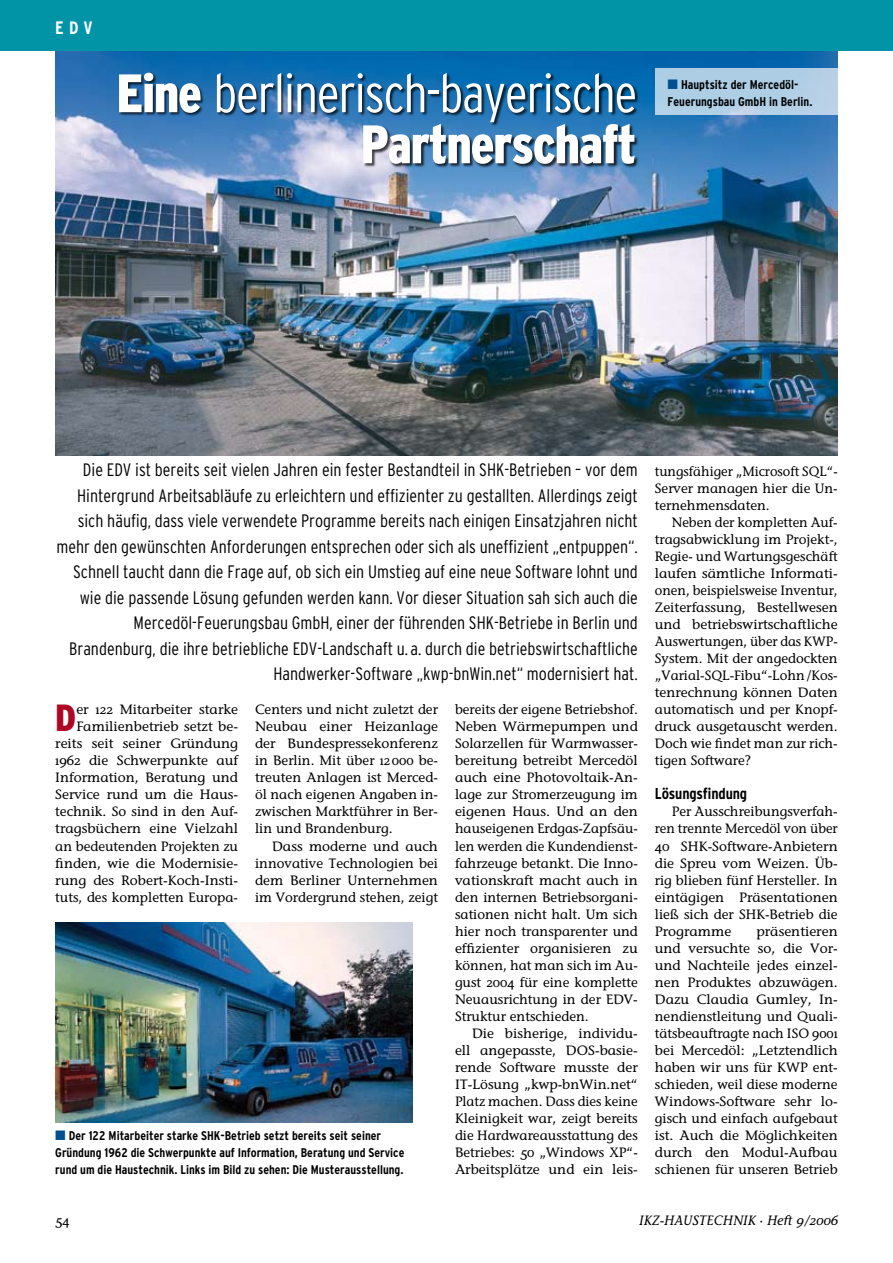
<style>
.page{position:relative;width:893px;height:1263px;background:#fff}
.page>*{position:absolute;margin:0;border:0;box-sizing:border-box;transform-origin:0 0}
.t1{font:300 condensed 54px/51px "IKZ Head";letter-spacing:-.025em;color:#fff;text-align:right}
.t2{font:900 condensed 37.8px "IKZ Head";color:#ae0725}
.t3{font:300 condensed 18px/25.5px "IKZ Head";color:#000;text-align:right}
.t4{font:700 condensed 18px "IKZ Head";color:#fff}
.t5{font:700 condensed 15.75px "IKZ Head";letter-spacing:-.01em;color:#000}
.t6{font:13.5px/17px "IKZ";color:#000;text-align:justify}
.t7{font:italic 13.5px "IKZ";color:#000}
.t8{font:700 condensed 12.6px/17px "IKZ Head";color:#000}
.s1{font-weight:900}
.s2{font-family:"IKZ";font-weight:400;font-stretch:normal;font-size:13.5px;color:#004f91}
</style>
<div class="page">
<img style="left:55px;top:923px;width:357px;height:200px">
<img style="left:55px;top:51px;width:782px;height:404px">
<div style="left:655px;top:68px;width:183px;height:47px;background:#adcfe5"></div>
<div style="left:0;top:0;width:893px;height:51px;background:#0193a6"></div>
<div style="left:119px;top:72px;width:521px;height:97px;background:#000;opacity:.75"></div>
<h3 class="t4" style="left:55px;top:18px;width:39px">EDV</h3>
<h1 class="t1" style="left:116px;top:67px;width:523px"><span class="s1">Eine</span> berlinerisch-bayerische<br><span class="s1">Partnerschaft</span></h1>
<p class="t8" style="left:668px;top:76px;width:146px"><span class="s2">∂</span> Hauptsitz der Mercedöl-<br>Feuerungsbau GmbH in Berlin.</p>
<p class="t3" style="left:56px;top:457px;width:583px">Die EDV ist bereits seit vielen Jahren ein fester Bestandteil in SHK-Betrieben – vor dem Hintergrund Arbeitsabläufe zu erleichtern und effizienter zu gestallten. Allerdings zeigt sich häufig, dass viele verwendete Programme bereits nach einigen Einsatzjahren nicht mehr den gewünschten Anforderungen entsprechen oder sich als uneffizient „entpuppen“.<br>Schnell taucht dann die Frage auf, ob sich ein Umstieg auf eine neue Software lohnt und wie die passende Lösung gefunden werden kann. Vor dieser Situation sah sich auch die Mercedöl-Feuerungsbau GmbH, einer der führenden SHK-Betriebe in Berlin und Brandenburg, die ihre betriebliche EDV-Landschaft u. a. durch die betriebswirtschaftliche Handwerker--Software „kwp-bnWin.net“ modernisiert hat.</p>
<p class="t6" style="left:55px;top:701px;width:184px;text-align:right">er 122 Mitarbeiter starke<br>Familienbetrieb setzt be&shy;reits seit seiner Gründung<br>1962 die Schwerpunkte auf<br>Information, Beratung und<br>Service rund um die Haus&shy;technik. So sind in den Auf&shy;tragsbüchern eine Vielzahl an bedeutenden Projekten zu finden, wie die Modernisie&shy;rung des Robert-Koch-Insti&shy;tuts, des kompletten Europa-</p>
<p class="t6" style="left:255px;top:701px;width:184px">Centers und nicht zuletzt der Neubau einer Heizanlage der Bundespressekonferenz in Berlin. Mit über 12000 be&shy;treuten Anlagen ist Merced&shy;öl nach eigenen Angaben in&shy;zwischen Marktführer in Ber&shy;lin und Brandenburg.</p>
<h2 class="t2" style="left:55px;top:697px;width:23px">D</h2>
<p class="t6" style="left:255px;top:837px;width:184px;text-indent:17px">Dass moderne und auch innovative Technologien bei dem Berliner Unternehmen im Vordergrund stehen, zeigt</p>
<p class="t8" style="left:55px;top:1127px;width:351px"><span class="s2">∂</span> Der 122 Mitarbeiter starke SHK-Betrieb setzt bereits seit seiner<br>Gründung 1962 die Schwerpunkte auf Information, Beratung und Service rund um die Haustechnik. Links im Bild zu sehen: Die Musterausstellung.</p>
<p class="t6" style="left:455px;top:701px;width:184px">bereits der eigene Betriebshof.<br>Neben Wärmepumpen und Solarzellen für Warmwasser&shy;bereitung betreibt Mercedöl auch eine Photovoltaik-An&shy;lage zur Stromerzeugung im eigenen Haus. Und an den hauseigenen Erdgas-Zapfsäu&shy;len werden die Kundendienst&shy;fahrzeuge betankt. Die Inno&shy;vationskraft macht auch in den internen Betriebsorgani&shy;sationen nicht halt. Um sich hier noch transparenter und effizienter organisieren zu können, hat man sich im Au&shy;gust 2004 für eine komplette Neuausrichtung in der EDV-Struktur entschieden.</p>
<p class="t6" style="left:455px;top:1024px;width:184px;text-indent:17px">Die bisherige, individu&shy;ell angepasste, DOS-basie&shy;rende Software musste der IT--Lösung „kwp-bnWin.net“ Platz machen. Dass dies keine Kleinigkeit war, zeigt bereits die Hardwareausstattung des Betriebes: 50 „Windows XP“- Arbeitsplätze und ein leis-</p>
<p class="t6" style="left:655px;top:463px;width:184px">tungsfähiger „Microsoft SQL“- Server managen hier die Un&shy;ternehmensdaten.</p>
<p class="t6" style="left:655px;top:514px;width:184px;text-indent:17px">Neben der kompletten Auf&shy;tragsabwicklung im Projekt-, Regie- und Wartungsgeschäft laufen sämtliche Informati&shy;onen, beispielsweise Inventur, Zeiterfassung, Bestellwesen und betriebswirtschaftliche Auswertungen, über das KWP-System. Mit der angedockten „Varial-SQL-Fibu“-Lohn/Kos&shy;tenrechnung können Daten automatisch und per Knopf&shy;druck ausgetauscht werden.<br>Doch wie findet man zur rich&shy;tigen Software?</p>
<p class="t5" style="left:655px;top:785px;width:94px">Lösungsfindung</p>
<p class="t6" style="left:655px;top:803px;width:184px;text-indent:17px">Per Ausschreibungsverfah&shy;ren trennte Mercedöl von über 40 SHK-Software--Anbietern die Spreu vom Weizen. Üb&shy;rig blieben fünf Hersteller. In eintägigen Präsentationen ließ sich der SHK-Betrieb die Programme</p>
<p class="t6" style="left:655px;top:922px;width:184px;text-indent:102px">präsentieren und versuchte so, die Vor&shy;und Nachteile jedes einzel&shy;nen Produktes abzuwägen.<br>Dazu Claudia Gumley, In&shy;nendienstleitung und Quali&shy;tätsbeauftragte nach ISO 9001 bei Mercedöl: „Letztendlich haben wir uns für KWP ent&shy;schieden, weil diese moderne Windows-Software sehr lo&shy;gisch und einfach aufgebaut ist. Auch die Möglichkeiten durch den Modul-Aufbau schienen für unseren Betrieb</p>
<p class="t6" style="left:55px;top:1211px;width:16px">54</p>
<p class="t7" style="left:639px;top:1212px;width:200px">IKZ-HAUSTECHNIK · HEFT 9/2006</p>
</div>
